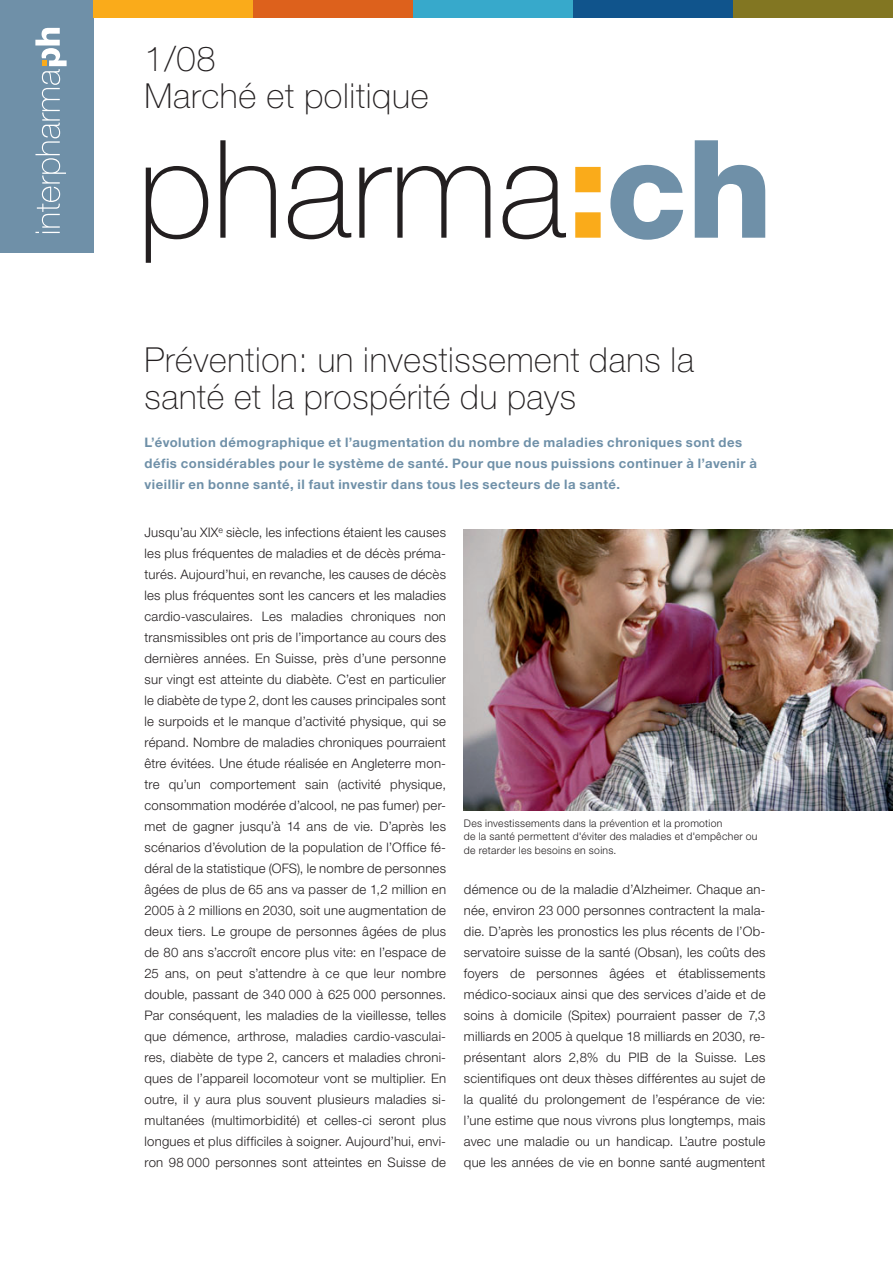
<style>
.page{position:relative;width:893px;height:1263px;background:#fff}
.page>*{position:absolute;margin:0;border:0;box-sizing:border-box;transform-origin:0 0}
.t1{font:100 136.35px "Helvetica Neue";color:#231f20}
.t2{font:100 34.5px/37.5px "Helvetica Neue";letter-spacing:.02em;color:#231f20}
.t3{font:300 13.2px/21px "Helvetica Neue";letter-spacing:.015em;color:#231f20;text-align:justify}
.t4{font:700 13.2px/21px "Helvetica Neue";letter-spacing:.04em;color:#6f90a8}
.t5{font:300 10.5px/13.5px "Helvetica Neue";letter-spacing:.03em;color:#231f20}
.s1{font-weight:800;color:#faab1a}
.s2{font-weight:800;color:#6f90a8}
</style>
<div class="page">
<div style="left:0;top:0;width:94px;height:253px;background:#6f90a8"></div>
<svg style="left:35px;top:28px;width:32px;height:205px"></svg>
<div style="left:94px;top:0;width:159px;height:17px;background:#faab1a"></div>
<div style="left:253px;top:0;width:160px;height:17px;background:#dd611c"></div>
<div style="left:413px;top:0;width:160px;height:17px;background:#37a9cb"></div>
<div style="left:573px;top:0;width:160px;height:17px;background:#10548c"></div>
<div style="left:733px;top:0;width:160px;height:17px;background:#827622"></div>
<img style="left:464px;top:529px;width:429px;height:281px">
<h2 class="t2" style="left:145px;top:43px;width:286px">1/08<br>Marché et politique</h2>
<h1 class="t1" style="left:137px;top:140px;width:637px">pharma<span class="s1">:</span><span class="s2">ch</span></h1>
<h2 class="t2" style="left:145px;top:344px;width:551px">Prévention: un investissement dans la santé et la prospérité du pays</h2>
<p class="t4" style="left:145px;top:433px;width:614px">L’évolution démographique et l’augmentation du nombre de maladies chroniques sont des défis considérables pour le système de santé. Pour que nous puissions continuer à l’avenir à vieillir en bonne santé, il faut investir dans tous les secteurs de la santé.</p>
<p class="t3" style="left:145px;top:523px;width:303px">Jusqu’au XIX<sup>e</sup> siècle, les infections étaient les causes les plus fréquentes de maladies et de décès préma&shy;turés. Aujourd’hui, en revanche, les causes de décès les plus fréquentes sont les cancers et les maladies cardio-vasculaires. Les maladies chroniques non transmissibles ont pris de l’importance au cours des dernières années. En Suisse, près d’une personne sur vingt est atteinte du diabète. C’est en particulier le diabète de type 2, dont les causes principales sont le surpoids et le manque d’activité physique, qui se répand. Nombre de maladies chroniques pourraient être évitées. Une étude réalisée en Angleterre mon&shy;tre qu’un comportement sain (activité physique, consommation modérée d’alcool, ne pas fumer) per&shy;met de gagner jusqu’à 14 ans de vie. D’après les scénarios d’évolution de la population de l’Office fé&shy;déral de la statistique (OFS), le nombre de personnes âgées de plus de 65 ans va passer de 1,2 million en 2005 à 2 millions en 2030, soit une augmentation de deux tiers. Le groupe de personnes âgées de plus de 80 ans s’accroît encore plus vite: en l’espace de 25 ans, on peut s’attendre à ce que leur nombre double, passant de 340 000 à 625 000 personnes.<br>Par conséquent, les maladies de la vieillesse, telles que démence, arthrose, maladies cardio-vasculai&shy;res, diabète de type 2, cancers et maladies chroni&shy;ques de l’appareil locomoteur vont se multiplier. En outre, il y aura plus souvent plusieurs maladies si&shy;multanées (multimorbidité) et celles-ci seront plus longues et plus difficiles à soigner. Aujourd’hui, envi&shy;ron 98 000 personnes sont atteintes en Suisse de</p>
<p class="t5" style="left:464px;top:817px;width:295px">Des investissements dans la prévention et la promotion<br>de la santé permettent d'éviter des maladies et d'empêcher ou de retarder les besoins en soins.</p>
<p class="t3" style="left:464px;top:880px;width:303px">démence ou de la maladie d’Alzheimer. Chaque an&shy;née, environ 23 000 personnes contractent la mala&shy;die. D’après les pronostics les plus récents de l’Ob&shy;servatoire suisse de la santé (Obsan), les coûts des foyers de personnes âgées et établissements médico-sociaux ainsi que des services d’aide et de soins à domicile (Spitex) pourraient passer de 7,3 milliards en 2005 à quelque 18 milliards en 2030, re&shy;présentant alors 2,8% du PIB de la Suisse. Les scientifiques ont deux thèses différentes au sujet de la qualité du prolongement de l’espérance de vie: l’une estime que nous vivrons plus longtemps, mais avec une maladie ou un handicap. L’autre postule que les années de vie en bonne santé augmentent</p>
</div>
